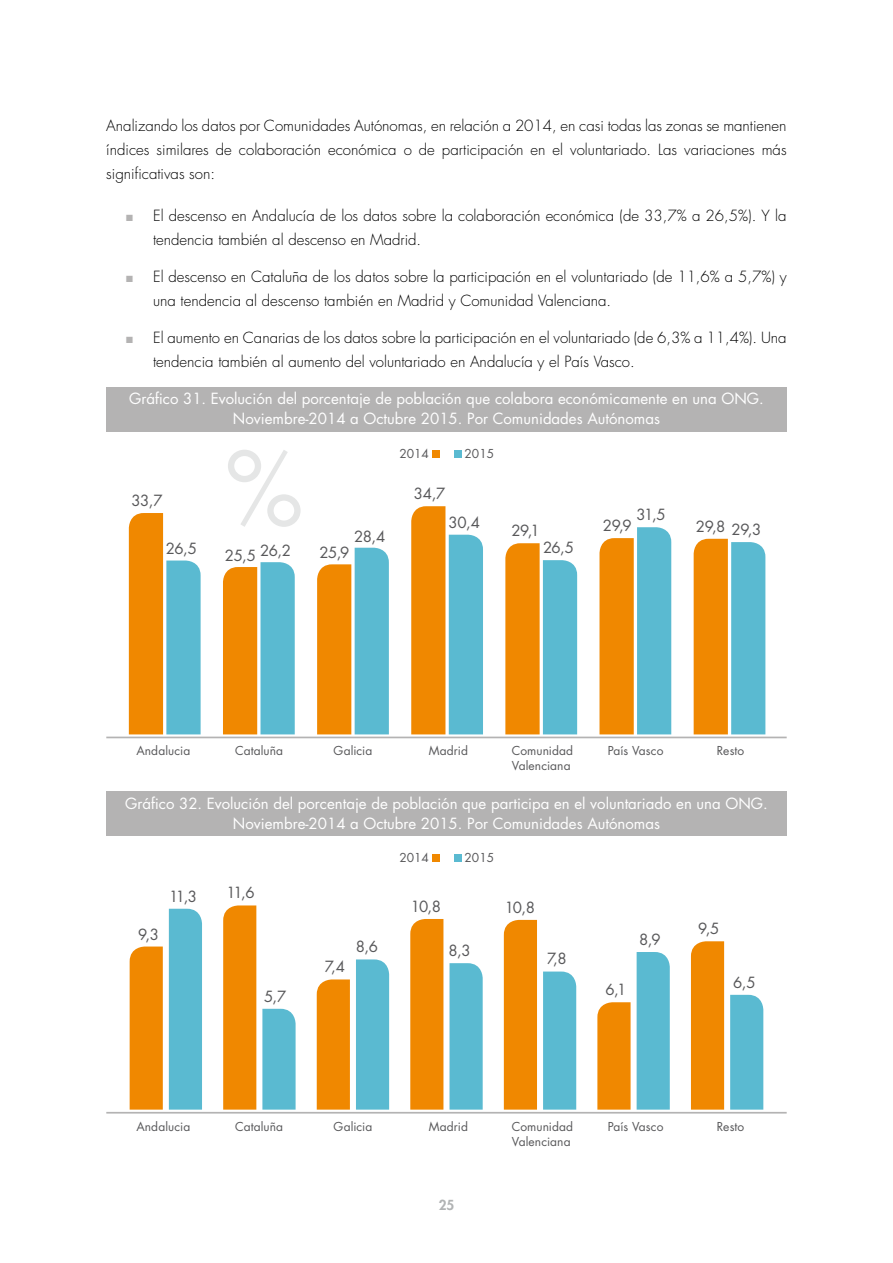
<style>
.page{position:relative;width:893px;height:1263px;background:#fff}
.page>*{position:absolute;margin:0;border:0;box-sizing:border-box;transform-origin:0 0}
.t1{font:99px "Futura";color:#e5e6e6}
.t2{font:300 15px/24px "Futura";color:#000}
.t3{font:15px/19.5px "Futura";color:#fff;text-align:center}
.t4{font:15px "Futura";letter-spacing:-.035em;color:#58585a}
.t5{font:800 13.5px "Futura";color:#b1b3b4}
.t6{font:12px/15px "Futura";letter-spacing:.005em;color:#58585a}
.s1{color:#b4b3b3}
</style>
<div class="page">
<div style="left:106px;top:387px;width:681px;height:45px;background:#b4b3b3"></div>
<div style="left:106px;top:791px;width:681px;height:44px;background:#b4b3b3"></div>
<div style="left:454px;top:450px;width:8px;height:7px;background:#5abad1"></div>
<div style="left:432px;top:450px;width:8px;height:7px;background:#f08800"></div>
<div style="left:454px;top:854px;width:8px;height:8px;background:#5abad1"></div>
<div style="left:432px;top:854px;width:8px;height:8px;background:#f08800"></div>
<svg style="left:694px;top:539px;width:71px;height:195px;background:#aba670"></svg>
<svg style="left:599px;top:527px;width:72px;height:207px;background:#adaa77"></svg>
<svg style="left:505px;top:543px;width:72px;height:191px;background:#b3a971"></svg>
<svg style="left:411px;top:506px;width:72px;height:228px;background:#b7aa72"></svg>
<svg style="left:317px;top:548px;width:72px;height:186px;background:#adaa77"></svg>
<svg style="left:223px;top:562px;width:72px;height:172px;background:#aca66f"></svg>
<svg style="left:129px;top:513px;width:72px;height:221px;background:#bcab6f"></svg>
<hr style="left:106px;top:737px;width:681px;height:1px;background:#b4b3b3">
<div style="left:130px;top:946px;width:33px;height:163px;background:#f08800"></div>
<div style="left:223px;top:905px;width:33px;height:204px;background:#f08800"></div>
<div style="left:317px;top:979px;width:33px;height:130px;background:#f08800"></div>
<div style="left:410px;top:919px;width:33px;height:190px;background:#f08800"></div>
<div style="left:504px;top:920px;width:33px;height:189px;background:#f08800"></div>
<svg style="left:597px;top:1002px;width:34px;height:107px;background:#f08c0a"></svg>
<div style="left:691px;top:941px;width:33px;height:168px;background:#f08800"></div>
<div style="left:169px;top:909px;width:33px;height:200px;background:#5abad1"></div>
<svg style="left:262px;top:1009px;width:34px;height:100px;background:#60bcd2"></svg>
<div style="left:356px;top:959px;width:33px;height:150px;background:#5abad1"></div>
<svg style="left:449px;top:963px;width:34px;height:146px;background:#5fbcd2"></svg>
<div style="left:543px;top:971px;width:33px;height:138px;background:#5abad1"></div>
<div style="left:637px;top:952px;width:33px;height:157px;background:#5abad1"></div>
<div style="left:730px;top:995px;width:33px;height:114px;background:#5abad1"></div>
<hr style="left:106px;top:1112px;width:681px;height:1px;background:#b4b3b3">
<p class="t2" style="left:106px;top:114px;width:682px;text-align:justify">Analizando los datos por Comunidades Autónomas, en relación a 2014, en casi todas las zonas se mantienen índices similares de colaboración económica o de participación en el voluntariado. Las variaciones más significativas son:</p>
<p class="t2" style="left:153px;top:204px;width:635px;text-indent:-27px"><span class="s1">■</span> El descenso en Andalucía de los datos sobre la colaboración económica (de 33,7% a 26,5%). Y la tendencia también al descenso en Madrid.</p>
<p class="t2" style="left:153px;top:265px;width:635px;text-indent:-27px"><span class="s1">■</span> El descenso en Cataluña de los datos sobre la participación en el voluntariado (de 11,6% a 5,7%) y una tendencia al descenso también en Madrid y Comunidad Valenciana.</p>
<p class="t2" style="left:153px;top:326px;width:635px;text-indent:-27px"><span class="s1">■</span> El aumento en Canarias de los datos sobre la participación en el voluntariado (de 6,3% a 11,4%). Una tendencia también al aumento del voluntariado en Andalucía y el País Vasco.</p>
<p class="t3" style="left:129px;top:389px;width:636px">Gráfico 31. Evolución del porcentaje de población que colabora económicamente en una ONG.<br>Noviembre-2014 a Octubre 2015. Por Comunidades Autónomas</p>
<p class="t4" style="left:132px;top:490px;width:33px">33,7</p>
<h1 class="t1" style="left:225px;top:421px;width:80px">%</h1>
<p class="t4" style="left:354px;top:526px;width:33px">28,4</p>
<p class="t4" style="left:166px;top:538px;width:33px">26,5</p>
<p class="t4" style="left:225px;top:545px;width:33px">25,5</p>
<p class="t4" style="left:319px;top:542px;width:32px">25,9</p>
<p class="t4" style="left:260px;top:540px;width:32px">26,2</p>
<p class="t6" style="left:399px;top:446px;width:31px">2014</p>
<p class="t6" style="left:465px;top:446px;width:31px">2015</p>
<p class="t4" style="left:414px;top:483px;width:33px">34,7</p>
<p class="t4" style="left:449px;top:512px;width:33px">30,4</p>
<p class="t4" style="left:511px;top:520px;width:30px">29,1</p>
<p class="t4" style="left:543px;top:538px;width:33px">26,5</p>
<p class="t4" style="left:637px;top:504px;width:31px">31,5</p>
<p class="t4" style="left:603px;top:515px;width:31px">29,9</p>
<p class="t4" style="left:696px;top:518px;width:67px">29,8 29,3</p>
<p class="t6" style="left:136px;top:743px;width:55px">Andalucia</p>
<p class="t6" style="left:235px;top:743px;width:50px">Cataluña</p>
<p class="t6" style="left:334px;top:743px;width:40px">Galicia</p>
<p class="t6" style="left:429px;top:743px;width:41px">Madrid</p>
<p class="t6" style="left:512px;top:743px;width:63px">Comunidad<br>Valenciana</p>
<p class="t6" style="left:608px;top:743px;width:57px">País Vasco</p>
<p class="t6" style="left:717px;top:743px;width:29px">Resto</p>
<p class="t3" style="left:125px;top:793px;width:644px">Gráfico 32. Evolución del porcentaje de población que participa en el voluntariado en una ONG.<br>Noviembre-2014 a Octubre 2015. Por Comunidades Autónomas</p>
<p class="t4" style="left:138px;top:924px;width:22px">9,3</p>
<p class="t4" style="left:169px;top:886px;width:30px">11,3</p>
<p class="t4" style="left:227px;top:882px;width:30px">11,6</p>
<p class="t4" style="left:264px;top:986px;width:24px">5,7</p>
<p class="t4" style="left:325px;top:956px;width:22px">7,4</p>
<p class="t4" style="left:356px;top:936px;width:24px">8,6</p>
<p class="t6" style="left:399px;top:850px;width:31px">2014</p>
<p class="t6" style="left:465px;top:850px;width:31px">2015</p>
<p class="t4" style="left:411px;top:896px;width:32px">10,8</p>
<p class="t4" style="left:449px;top:940px;width:24px">8,3</p>
<p class="t4" style="left:505px;top:897px;width:32px">10,8</p>
<p class="t4" style="left:547px;top:948px;width:21px">7,8</p>
<p class="t4" style="left:605px;top:979px;width:22px">6,1</p>
<p class="t4" style="left:639px;top:929px;width:23px">8,9</p>
<p class="t4" style="left:698px;top:918px;width:23px">9,5</p>
<p class="t4" style="left:733px;top:972px;width:24px">6,5</p>
<p class="t6" style="left:136px;top:1118px;width:55px">Andalucia</p>
<p class="t6" style="left:235px;top:1118px;width:50px">Cataluña</p>
<p class="t6" style="left:334px;top:1118px;width:40px">Galicia</p>
<p class="t6" style="left:429px;top:1118px;width:41px">Madrid</p>
<p class="t6" style="left:512px;top:1119px;width:63px">Comunidad<br>Valenciana</p>
<p class="t6" style="left:608px;top:1118px;width:57px">País Vasco</p>
<p class="t6" style="left:717px;top:1118px;width:29px">Resto</p>
<p class="t5" style="left:439px;top:1195px;width:17px">25</p>
</div>
